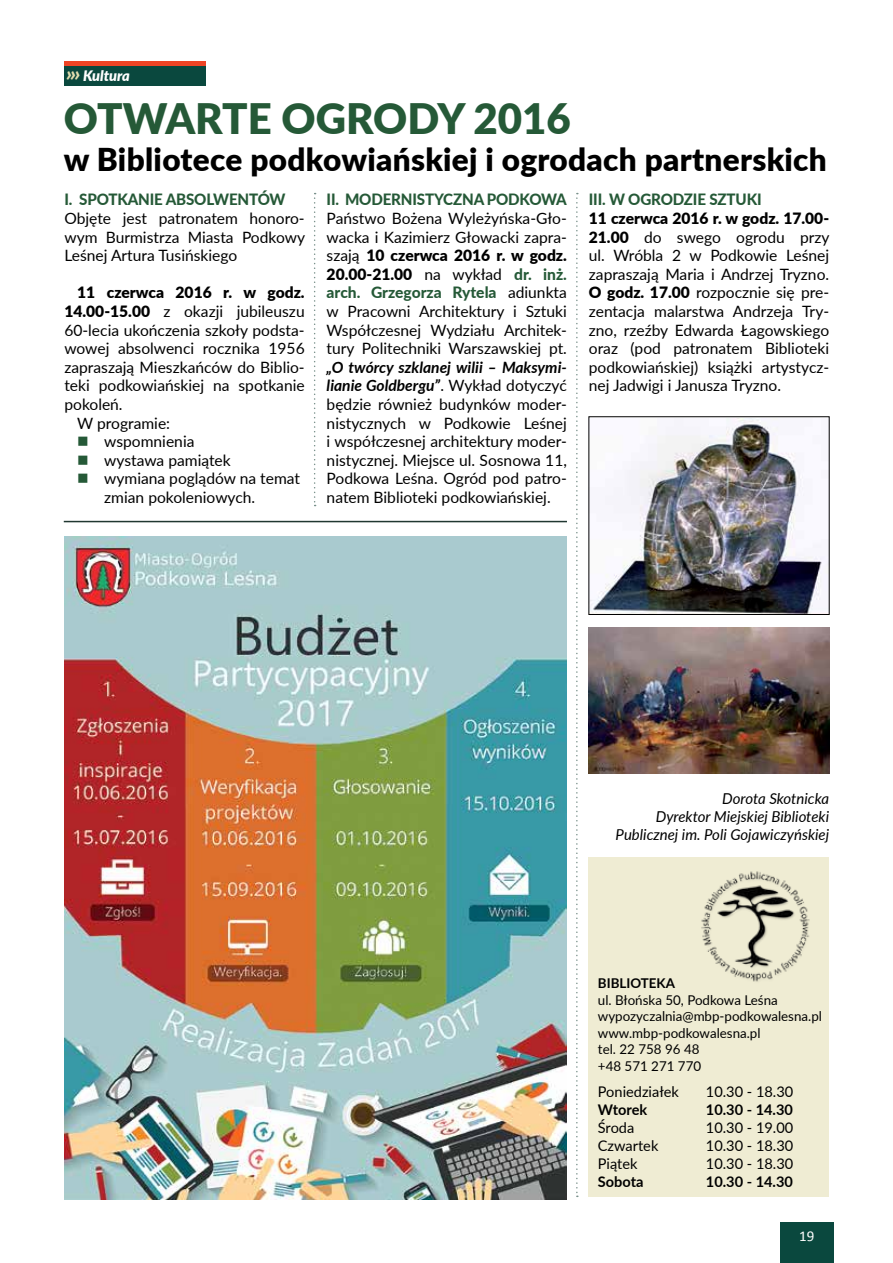
<style>
.page{position:relative;width:893px;height:1263px;background:#fff}
.page>*{position:absolute;margin:0;border:0;box-sizing:border-box;transform-origin:0 0}
.t1{font:900 42px "Lato";color:#255937}
.t2{font:900 31.5px "Lato";letter-spacing:.01em;color:#000}
.t3{font:15.6px/18.6px "Lato";color:#000;text-align:justify}
.t4{font:800 15.6px "Lato";letter-spacing:-.01em;color:#255937}
.t5{font:900 15.6px "Lato";color:#000}
.t6{font:italic 15px/18px "Lato";color:#000;text-align:right}
.t7{font:15px "Calibri";color:#fff}
.t8{font:14.7px "Lato";color:#000}
.t9{font:700 14.7px "Lato";color:#000}
.t10{font:italic 900 14.4px "Lato";color:#fff}
.t11{font:13.5px/16.5px "Lato";color:#000}
.t12{font:700 13.5px "Lato";color:#000}
.s1{font-size:20.4px;color:#e2deaf}
.s2{font-weight:900}
.s3{color:#255937}
.s4{font-weight:800;color:#255937}
.s5{font-weight:700;font-style:italic}
</style>
<div class="page">
<svg style="left:314px;top:193px;width:2px;height:313px"></svg>
<svg style="left:576px;top:193px;width:2px;height:1004px"></svg>
<div style="left:780px;top:1222px;width:53px;height:41px;background:#0a483e"></div>
<div style="left:588px;top:858px;width:241px;height:339px;background:#efecd3"></div>
<img style="left:701px;top:871px;width:109px;height:111px">
<div style="left:64px;top:66px;width:142px;height:19px;background:#0a483e"></div>
<hr style="left:64px;top:62px;width:142px;height:4px;background:#ef4425">
<img style="left:589px;top:627px;width:240px;height:147px">
<img style="left:591px;top:419px;width:235px;height:194px">
<img style="left:64px;top:537px;width:503px;height:662px">
<hr style="left:64px;top:521px;width:503px;height:1px;background:#203731">
<p class="t10" style="left:66px;top:65px;width:65px"><span class="s1">›››</span> Kultura</p>
<h1 class="t1" style="left:64px;top:87px;width:509px">OTWARTE OGRODY 2016</h1>
<h2 class="t2" style="left:64px;top:136px;width:765px">w Bibliotece podkowiańskiej i ogrodach partnerskich</h2>
<p class="t4" style="left:64px;top:188px;width:223px">I. SPOTKANIE ABSOLWENTÓW</p>
<p class="t3" style="left:64px;top:208px;width:242px">Objęte jest patronatem honoro&shy;wym Burmistrza Miasta Podkowy Leśnej Artura Tusińskiego</p>
<p class="t5" style="left:77px;top:281px;width:229px">11 czerwca 2016 r. w godz.</p>
<p class="t3" style="left:64px;top:301px;width:242px"><span class="s2">14.00-15.00</span> z okazji jubileuszu</p>
<p class="t3" style="left:64px;top:320px;width:242px">60-lecia ukończenia szkoły podsta-</p>
<p class="t3" style="left:64px;top:339px;width:242px">wowej absolwenci rocznika 1956</p>
<p class="t3" style="left:64px;top:357px;width:242px">zapraszają Mieszkańców do Biblio-</p>
<p class="t3" style="left:64px;top:376px;width:242px">teki podkowiańskiej na spotkanie</p>
<p class="t3" style="left:64px;top:394px;width:60px">pokoleń.</p>
<p class="t3" style="left:77px;top:413px;width:94px">W programie:</p>
<p class="t3" style="left:77px;top:432px;width:119px"><span class="s3">■</span> wspomnienia</p>
<p class="t3" style="left:77px;top:450px;width:155px"><span class="s3">■</span> wystawa pamiątek</p>
<p class="t3" style="left:104px;top:469px;width:197px;text-indent:-27px"><span class="s3">■</span> wymiana poglądów na temat zmian pokoleniowych.</p>
<p class="t4" style="left:327px;top:188px;width:242px">II. MODERNISTYCZNA PODKOWA</p>
<p class="t3" style="left:327px;top:208px;width:242px">Państwo Bożena Wyleżyńska-Gło&shy;wacka i Kazimierz Głowacki zapra&shy;szają <span class="s2">10 czerwca 2016 r. w godz.<br>20.00-21.00</span> na wykład <span class="s4">dr. inż. arch. Grzegorza Rytela</span> adiunkta w Pracowni Architektury i Sztuki Współczesnej Wydziału Architek&shy;tury Politechniki Warszawskiej pt.</p>
<p class="t3" style="left:327px;top:357px;width:242px"><span class="s5">„O twórcy szklanej wilii – Maksymi&shy;lianie Goldbergu”</span>. Wykład dotyczyć będzie również budynków moder&shy;nistycznych w Podkowie Leśnej i współczesnej architektury moder&shy;nistycznej. Miejsce ul. Sosnowa 11, Podkowa Leśna. Ogród pod patro&shy;natem Biblioteki podkowiańskiej.</p>
<p class="t4" style="left:589px;top:188px;width:174px">III. W OGRODZIE SZTUKI</p>
<p class="t3" style="left:589px;top:208px;width:242px"><span class="s2">11 czerwca 2016 r. w godz. 17.00- 21.00</span> do swego ogrodu przy ul. Wróbla 2 w Podkowie Leśnej zapraszają Maria i Andrzej Tryzno.<br><span class="s2">O godz. 17.00</span> rozpocznie się pre&shy;zentacja malarstwa Andrzeja Try&shy;zno, rzeźby Edwarda Łagowskiego oraz (pod patronatem Biblioteki podkowiańskiej) książki artystycz&shy;nej Jadwigi i Janusza Tryzno.</p>
<p class="t6" style="left:616px;top:789px;width:215px">Dorota Skotnicka<br>Dyrektor Miejskiej Biblioteki<br>Publicznej im. Poli Gojawiczyńskiej</p>
<p class="t12" style="left:598px;top:973px;width:79px">BIBLIOTEKA</p>
<p class="t11" style="left:598px;top:991px;width:226px">ul. Błońska 50, Podkowa Leśna wypozyczalnia@mbp-podkowalesna.pl www.mbp-podkowalesna.pl<br>tel. 22 758 96 48<br>+48 571 271 770</p>
<p class="t8" style="left:598px;top:1081px;width:82px">Poniedziałek</p>
<p class="t8" style="left:706px;top:1081px;width:89px">10.30 - 18.30</p>
<p class="t9" style="left:598px;top:1098px;width:51px">Wtorek</p>
<p class="t9" style="left:706px;top:1098px;width:89px">10.30 - 14.30</p>
<p class="t8" style="left:598px;top:1117px;width:38px">Środa</p>
<p class="t8" style="left:706px;top:1117px;width:89px">10.30 - 19.00</p>
<p class="t8" style="left:598px;top:1135px;width:62px">Czwartek</p>
<p class="t8" style="left:706px;top:1135px;width:89px">10.30 - 18.30</p>
<p class="t8" style="left:598px;top:1153px;width:41px">Piątek</p>
<p class="t8" style="left:706px;top:1153px;width:89px">10.30 - 18.30</p>
<p class="t9" style="left:598px;top:1170px;width:47px">Sobota</p>
<p class="t9" style="left:706px;top:1170px;width:89px">10.30 - 14.30</p>
<p class="t7" style="left:799px;top:1227px;width:17px">19</p>
</div>
